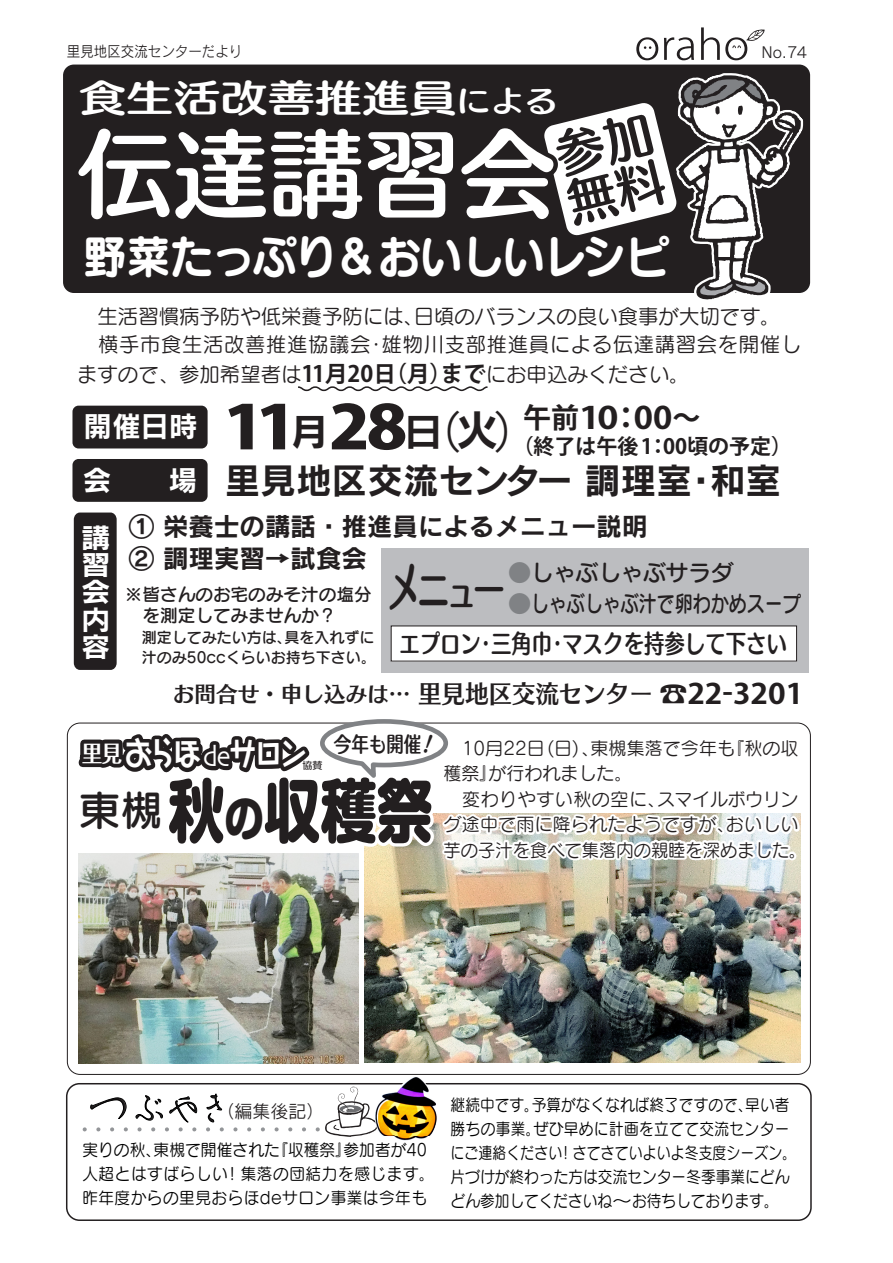
<style>
.page{position:relative;width:893px;height:1263px;background:#fff}
.page>*{position:absolute;margin:0;border:0;box-sizing:border-box;transform-origin:0 0}
.t1{font:95.7px "Humming Std B";color:#fff}
.t2{font:800 69px "Shin M Go Pro";color:#231f20;scale:.82 1}
.t3{font:800 60px "Koz Go Std";color:#231f20;scale:1.17 1}
.t4{font:45.9px "Seurat Pro B";letter-spacing:-.05em;color:#fff;scale:.95 1}
.t5{font:44.7px "Humming Std B";color:#231f20;scale:.75 1}
.t6{font:41.7px "Seurat Pro DB";color:#231f20}
.t7{font:37.35px "Humming Std B";color:#fff;scale:1.26 1}
.t8{font:35.7px "Rodin Pro B";color:#231f20}
.t9{font:700 31.65px "Hase Toppo Std De";color:#fff;scale:.86 1}
.t10{font:700 30.6px "Koz Go Std";color:#231f20;scale:1.2 1}
.t11{font:28.5px "Rodin Pro B";color:#fff}
.t12{font:27.3px/27.3px "Rodin Pro B";color:#fff;text-align:justify;scale:1.07 1}
.t13{font:25.5px/31.8px "Rodin Pro B";color:#231f20}
.t14{font:25.5px "Humming Std B";color:#231f20;scale:.8 1}
.t15{font:22.5px "Seurat Pro DB";color:#231f20;scale:.8 1}
.t16{font:22.5px "Seurat Pro DB";color:#231f20}
.t17{font:21.6px "Skip Std B";color:#231f20}
.t18{font:700 21px "Koz Go Std";color:#231f20}
.t19{font:21px "Humming Std B";color:#231f20;scale:.83 1}
.t20{font:20.4px/27.8px "Seurat Pro M";letter-spacing:.03em;color:#231f20}
.t21{font:20.4px "Seurat Pro M";color:#231f20}
.t22{font:18px/25.5px "Seurat Pro M";letter-spacing:.005em;color:#231f20}
.t23{font:18px "Seurat Pro M";letter-spacing:.005em;color:#231f20;scale:.96 1}
.t24{font:18px "Rodin Pro M";color:#231f20}
.t25{font:17.7px/21px "Seurat Pro DB";color:#231f20}
.t26{font:16.5px/24px "Seurat Pro M";letter-spacing:.005em;color:#000;text-align:justify;scale:.89 1}
.t27{font:16.5px/24px "Seurat Pro M";letter-spacing:.005em;color:#000;text-align:justify;scale:.95 1}
.t28{font:15px/19.5px "Seurat Pro DB";color:#231f20}
.t29{font:15px "Rodin Pro M";color:#231f20;scale:.9 1}
.t30{font:15px "Rodin Pro M";color:#231f20}
.t31{font:9.75px "Shin Go Pro";color:#231f20}
.s1{font-size:30.15px}
.s2{font-family:"Koz Go Std";font-weight:700;font-size:22.5px}
.s3{font-family:"Rodin Pro B";font-weight:400;font-size:37.5px}
.s4{font-family:"Rodin Pro M";font-weight:400;font-size:42px}
.s5{font-family:"Rodin Pro B";font-weight:400;font-size:42px}
.s6{font-size:28.05px}
.s7{font-size:28.5px;color:#fff}
.s8{color:#808285}
.s9{font-size:53.7px}
.s10{font-size:40.05px}
.s11{font-size:24.75px}
.s12{font-family:"Koz Go Std";font-weight:700;font-size:27.9px}
.s13{font-family:"Folk Pro";font-size:22.5px}
.s14{font-family:"Skia";font-weight:400;font-size:29.4px}
.s15{font-family:"Taka Hand Std"}
.s16{font-size:48.3px}
.s17{font-family:"Ohka";font-size:49.8px}
.s18{font-family:"Ohka";font-size:36px}
</style>
<div class="page">
<svg style="left:664px;top:37px;width:30px;height:23px"></svg>
<svg style="left:636px;top:37px;width:22px;height:23px"></svg>
<svg style="left:701px;top:27px;width:64px;height:33px"></svg>
<div style="left:66px;top:1083px;width:746px;height:138px;border:2px solid #231f20;border-radius:13px"></div>
<img style="left:364px;top:1055px;width:437px;height:7px">
<img style="left:78px;top:1055px;width:280px;height:8px">
<div style="left:63px;top:65px;width:747px;height:228px;background:#231f20;border-radius:11px"></div>
<svg style="left:298px;top:386px;width:190px;height:6px"></svg>
<div style="left:381px;top:548px;width:427px;height:125px;background:#bcbdc0"></div>
<div style="left:72px;top:406px;width:136px;height:42px;background:#231f20;border-radius:6px"></div>
<div style="left:74px;top:512px;width:43px;height:158px;background:#231f20;border-radius:7px"></div>
<div style="left:72px;top:459px;width:136px;height:43px;background:#231f20;border-radius:6px"></div>
<svg style="left:85px;top:1087px;width:289px;height:50px"></svg>
<img style="left:374px;top:1074px;width:65px;height:67px">
<img style="left:75px;top:602px;width:729px;height:453px">
<svg style="left:66px;top:73px;width:741px;height:227px"></svg>
<p class="t29" style="left:67px;top:41px;width:196px">里見地区交流センターだより</p>
<p class="t30" style="left:761px;top:43px;width:47px">No.74</p>
<h3 class="t7" style="left:79px;top:70px;width:382px">食生活改善推進員<span class="s1">による</span></h3>
<h1 class="t1" style="left:77px;top:102px;width:480px">伝達講習会</h1>
<h3 class="t4" style="left:83px;top:224px;width:619px">野菜たっぷり＆おいしいレシピ</h3>
<p class="t20" style="left:77px;top:302px;width:725px">　生活習慣病予防や低栄養予防には､日頃のバランスの良い食事が大切です｡<br>　横手市食生活改善推進協議会･雄物川支部推進員による伝達講習会を開催し</p>
<p class="t21" style="left:77px;top:361px;width:604px">ますので、参加希望者は<span class="s2">11月20日(月)まで</span>にお申込みください｡</p>
<h3 class="t11" style="left:83px;top:407px;width:116px">開催日時</h3>
<h3 class="t3" style="left:224px;top:388px;width:251px">11<span class="s3">月</span>28<span class="s3">日</span><span class="s4">(</span><span class="s5">火</span><span class="s4">)</span></h3>
<h3 class="t10" style="left:523px;top:398px;width:149px"><span class="s6">午前</span>10:00<span class="s6">～</span></h3>
<p class="t18" style="left:523px;top:432px;width:260px">(終了は午後1:00頃の予定)</p>
<h3 class="t8" style="left:83px;top:456px;width:700px"><span class="s7">会　　場</span> 里見地区交流センター 調理室･和室</h3>
<h3 class="t12" style="left:81px;top:522px;width:28px">講習会内容</h3>
<h3 class="t13" style="left:129px;top:509px;width:520px">① 栄養士の講話・推進員によるメニュー説明<br>② 調理実習→試食会</h3>
<h3 class="t16" style="left:508px;top:557px;width:226px"><span class="s8">●</span>しゃぶしゃぶサラダ</h3>
<h3 class="t15" style="left:508px;top:589px;width:367px"><span class="s8">●</span>しゃぶしゃぶ汁で卵わかめスープ</h3>
<h3 class="t5" style="left:387px;top:556px;width:160px"><span class="s9">メ</span>ニ<span class="s10">ュ</span>ー</h3>
<h3 class="t14" style="left:399px;top:624px;width:486px">エプロン･三角巾･マスクを持参して下さい</h3>
<h3 class="t17" style="left:173px;top:678px;width:632px">お問合せ・申し込みは… <span class="s11">里見地区交流センター</span> <span class="s12">☎22-3201</span></h3>
<p class="t25" style="left:125px;top:583px;width:248px">※皆さんのお宅のみそ汁の塩分　を測定してみませんか？</p>
<p class="t28" style="left:142px;top:627px;width:235px">測定してみたい方は､具を入れずに汁のみ50ccくらいお持ち下さい。</p>
<p class="t19" style="left:334px;top:728px;width:107px">今年も開催</p>
<p class="t22" style="left:444px;top:735px;width:356px">　10月22日(日)､東槻集落で今年も『秋の収穫祭』が行われました｡<br>　変わりやすい秋の空に､スマイルボウリング途中で雨に降られたようですが､おいしい</p>
<h3 class="t9" style="left:82px;top:729px;width:263px"><span class="s13">里見</span>おらほ<span class="s14">de</span><span class="s15">サロン</span></h3>
<h3 class="t6" style="left:79px;top:782px;width:85px">東槻</h3>
<p class="t31" style="left:303px;top:757px;width:22px">協賛</p>
<h2 class="t2" style="left:168px;top:754px;width:325px">秋<span class="s16">の</span>収穫祭</h2>
<p class="t23" style="left:444px;top:838px;width:371px">芋の子汁を食べて集落内の親睦を深めました｡</p>
<p class="t24" style="left:86px;top:1100px;width:240px"><span class="s17">つ</span><span class="s18">ぶやき</span>（編集後記）</p>
<p class="t27" style="left:82px;top:1137px;width:364px">実りの秋､東槻で開催された『収穫祭』参加者が40人超とはすばらしい！集落の団結力を感じます｡昨年度からの里見おらほdeサロン事業は今年も</p>
<p class="t26" style="left:451px;top:1092px;width:382px">継続中です｡予算がなくなれば終了ですので､早い者勝ちの事業｡ぜひ早めに計画を立てて交流センターにご連絡ください！さてさていよいよ冬支度シーズン｡片づけが終わった方は交流センター冬季事業にどんどん参加してくださいね～お待ちしております｡</p>
</div>
